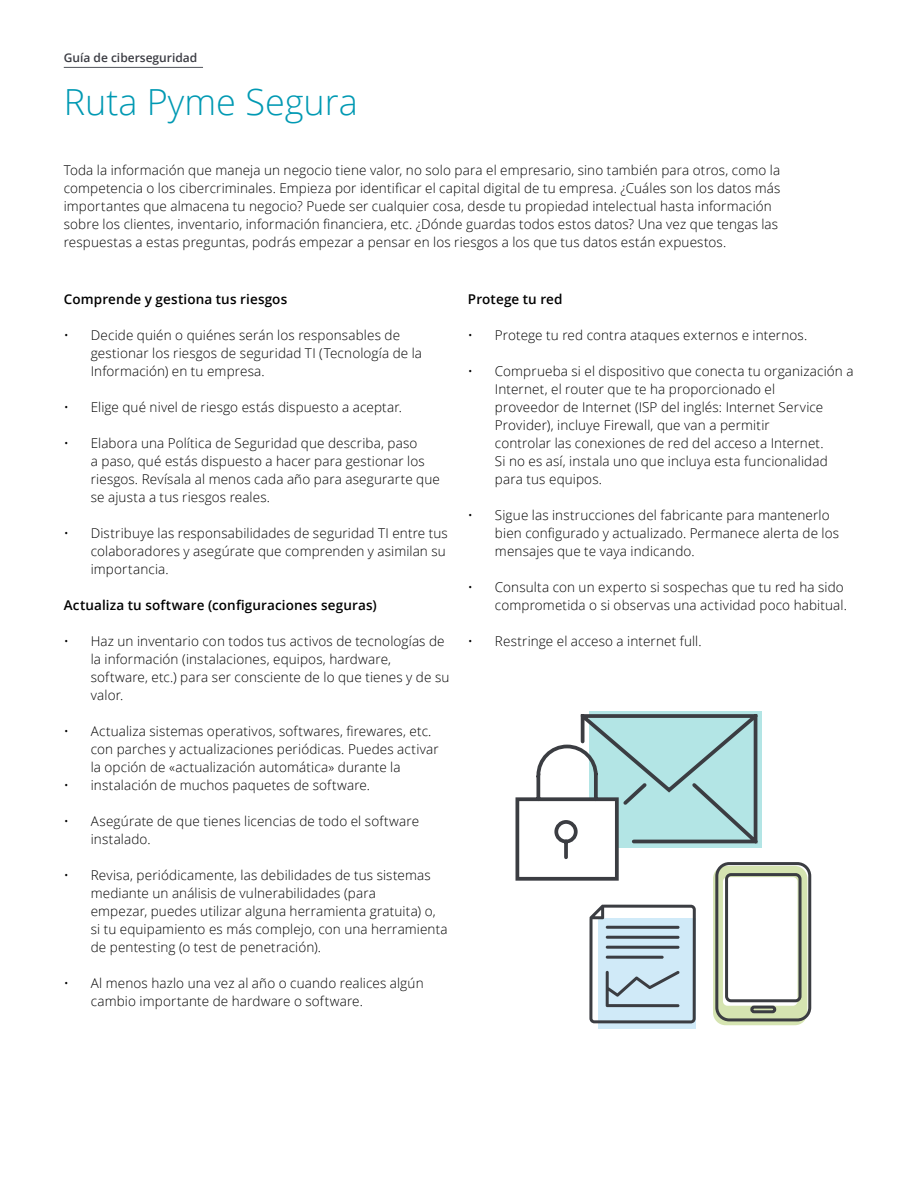
<style>
.page{position:relative;width:918px;height:1188px;background:#fff}
.page>*{position:absolute;margin:0;border:0;box-sizing:border-box;transform-origin:0 0}
.t1{font:300 36px "Open Sans";color:#0099b3}
.t2{font:300 13.5px/18px "Open Sans";letter-spacing:.01em;color:#000}
.t3{font:600 13.5px "Open Sans";letter-spacing:.01em;color:#000}
.t4{font:600 12px "Open Sans";color:#3b3c43}
</style>
<div class="page">
<hr style="left:64px;top:67px;width:139px;height:1px;background:#50535a">
<div style="left:598px;top:918px;width:98px;height:111px;background:#d0eaf8"></div>
<svg style="left:515px;top:711px;width:297px;height:314px"></svg>
<p class="t4" style="left:64px;top:50px;width:135px">Guía de ciberseguridad</p>
<h1 class="t1" style="left:64px;top:77px;width:296px">Ruta Pyme Segura</h1>
<p class="t2" style="left:64px;top:161px;width:718px">Toda la información que maneja un negocio tiene valor, no solo para el empresario, sino también para otros, como la competencia o los cibercriminales. Empieza por identificar el capital digital de tu empresa. ¿Cuáles son los datos más importantes que almacena tu negocio? Puede ser cualquier cosa, desde tu propiedad intelectual hasta información sobre los clientes, inventario, información financiera, etc. ¿Dónde guardas todos estos datos? Una vez que tengas las respuestas a estas preguntas, podrás empezar a pensar en los riesgos a los que tus datos están expuestos.</p>
<p class="t3" style="left:64px;top:290px;width:225px">Comprende y gestiona tus riesgos</p>
<p class="t2" style="left:91px;top:325px;width:333px;text-indent:-27px">• Decide quién o quiénes serán los responsables de gestionar los riesgos de seguridad TI (Tecnología de la<br>Información) en tu empresa.</p>
<p class="t2" style="left:64px;top:397px;width:340px">• Elige qué nivel de riesgo estás dispuesto a aceptar.</p>
<p class="t2" style="left:91px;top:433px;width:351px;text-indent:-27px">• Elabora una Política de Seguridad que describa, paso<br>a paso, qué estás dispuesto a hacer para gestionar los riesgos. Revísala al menos cada año para asegurarte que se ajusta a tus riesgos reales.</p>
<p class="t2" style="left:91px;top:523px;width:359px;text-indent:-27px">• Distribuye las responsabilidades de seguridad TI entre tus colaboradores y asegúrate que comprenden y asimilan su importancia.</p>
<p class="t3" style="left:64px;top:596px;width:314px">Actualiza tu software (configuraciones seguras)</p>
<p class="t2" style="left:91px;top:631px;width:360px;text-indent:-27px">• Haz un inventario con todos tus activos de tecnologías de la información (instalaciones, equipos, hardware, software, etc.) para ser consciente de lo que tienes y de su valor.</p>
<p class="t2" style="left:91px;top:721px;width:350px;text-indent:-27px">• Actualiza sistemas operativos, softwares, firewares, etc. con parches y actualizaciones periódicas. Puedes activar la opción de «actualización automática» durante la</p>
<p class="t2" style="left:64px;top:775px;width:308px">• instalación de muchos paquetes de software.</p>
<p class="t2" style="left:91px;top:811px;width:330px;text-indent:-27px">• Asegúrate de que tienes licencias de todo el software instalado.</p>
<p class="t2" style="left:91px;top:865px;width:359px;text-indent:-27px">• Revisa, periódicamente, las debilidades de tus sistemas mediante un análisis de vulnerabilidades (para<br>empezar, puedes utilizar alguna herramienta gratuita) o, si tu equipamiento es más complejo, con una herramienta de pentesting (o test de penetración).</p>
<p class="t2" style="left:91px;top:973px;width:334px;text-indent:-27px">• Al menos hazlo una vez al año o cuando realices algún cambio importante de hardware o software.</p>
<p class="t3" style="left:468px;top:289px;width:96px">Protege tu red</p>
<p class="t2" style="left:468px;top:325px;width:341px">• Protege tu red contra ataques externos e internos.</p>
<p class="t2" style="left:495px;top:361px;width:360px;text-indent:-27px">• Comprueba si el dispositivo que conecta tu organización a Internet, el router que te ha proporcionado el<br>proveedor de Internet (ISP del inglés: Internet Service Provider), incluye Firewall, que van a permitir<br>controlar las conexiones de red del acceso a Internet.<br>Si no es así, instala uno que incluya esta funcionalidad para tus equipos.</p>
<p class="t2" style="left:495px;top:505px;width:346px;text-indent:-27px">• Sigue las instrucciones del fabricante para mantenerlo bien configurado y actualizado. Permanece alerta de los mensajes que te vaya indicando.</p>
<p class="t2" style="left:468px;top:577px;width:380px;text-align:right">• Consulta con un experto si sospechas que tu red ha sido comprometida o si observas una actividad poco habitual.</p>
<p class="t2" style="left:468px;top:631px;width:235px">• Restringe el acceso a internet full.</p>
</div>
